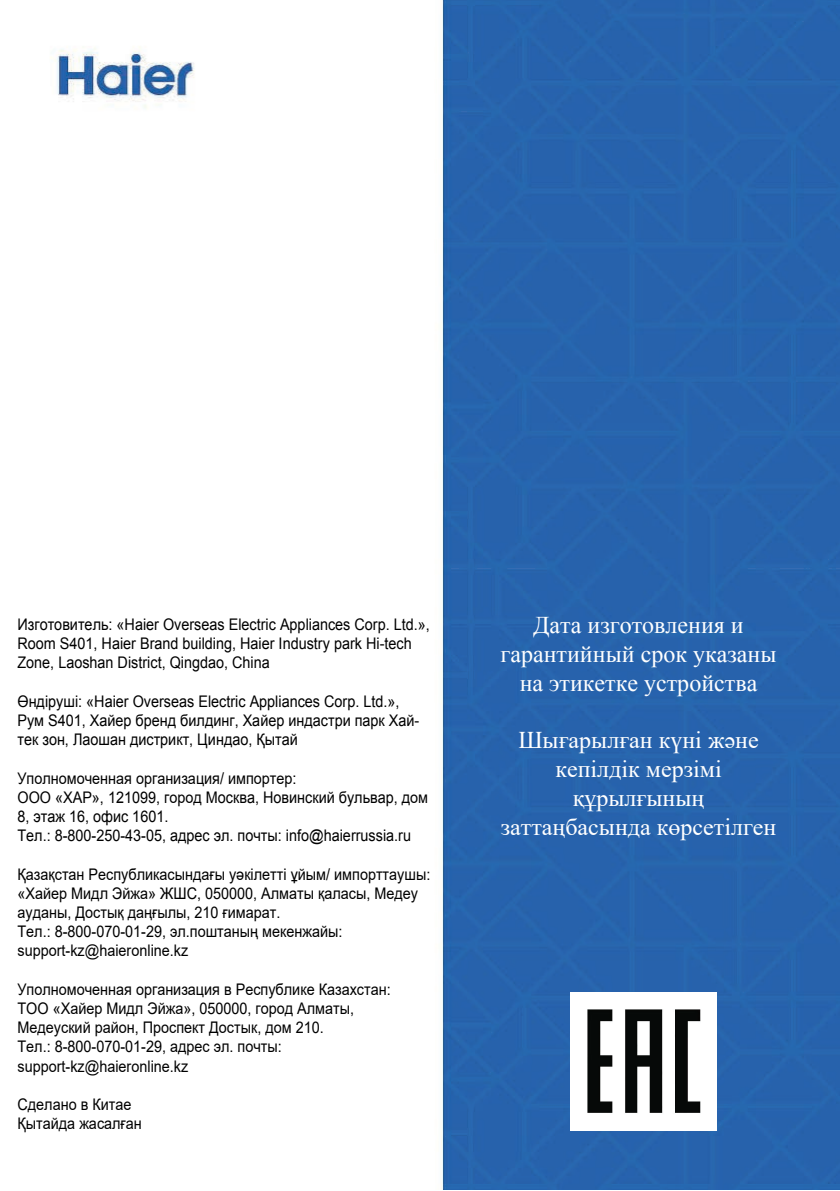
<style>
.page{position:relative;width:840px;height:1191px;background:#fff}
.page>*{position:absolute;margin:0;border:0;box-sizing:border-box;transform-origin:0 0}
.t1{font:24px/28.8px "Times New Roman";color:#fff;text-align:center}
.t2{font:16px/19.2px "Arial";color:#000;scale:.9 1}
.t3{font:16px/19.2px "Arial";color:#000;scale:.9 1}
.s1{font-style:inherit}
</style>
<div class="page">
<img style="left:51px;top:0;width:788px;height:1189px">
<img style="left:570px;top:992px;width:146px;height:138px">
<p class="t2" style="left:17px;top:615px;width:459px">Изготовитель: «Haier Overseas Electric Appliances Corp. Ltd.»<span class="s1">,<br></span>Room S401, Haier Brand building, Haier Industry park Hi-tech<br>Zone, Laoshan District<span class="s1">,</span> Qingdao, China</p>
<p class="t2" style="left:17px;top:691px;width:448px">Өндіруші: «Haier Overseas Electric Appliances Corp. Ltd.»<span class="s1">,<br></span>Рум S401, Хайер бренд билдинг, Хайер индастри парк Хай&shy;тек зон, Лаошан дистрикт, Циндао, Қытай</p>
<p class="t2" style="left:17px;top:768px;width:457px"><span class="s1">Уполномоченная организация/ импортер</span>:<br>ООО «ХАР»<span class="s1">,</span> 121099, г<span class="s1">ород</span> Москва, Новинский бульвар, д<span class="s1">ом </span>8, этаж 16, офис 1601<span class="s1">.<br>Т</span>ел.<span class="s1">:</span> 8-800-250-43-05, адрес эл. почты: info@haierrussia.ru</p>
<p class="t2" style="left:17px;top:864px;width:460px">Қазақстан Республикасындағы уəкілетті ұйым<span class="s1">/ импорттаушы</span>: «Хайер Мидл Эйжа» ЖШС, 050000, Алматы қаласы, Медеу ауданы, Достық даңғылы, 210 ғимарат.<br><span class="s1">Тел.: 8-800-070-01-29, э</span>л.поштаның мекенжайы: support-kz@haieronline.kz</p>
<p class="t3" style="left:17px;top:979px;width:416px">Уполномоченная организация в Республике Казахстан:<br>ТОО «Хайер Мидл Эйжа», 050000, город Алматы, Медеуский район, Проспект Достык, дом 210.<br>Тел.: 8-800-070-01-29, адрес эл. почты: support-kz@haieronline.kz</p>
<p class="t3" style="left:17px;top:1094px;width:140px">Сделано в Китае<br>Қытайда жасалған</p>
<p class="t1" style="left:500px;top:610px;width:277px">Дата изготовления и гарантийный срок указаны на этикетке устройства</p>
<p class="t1" style="left:500px;top:725px;width:277px">Шығарылған күні жəне кепілдік мерзімі құрылғының заттаңбасында көрсетілген</p>
</div>
